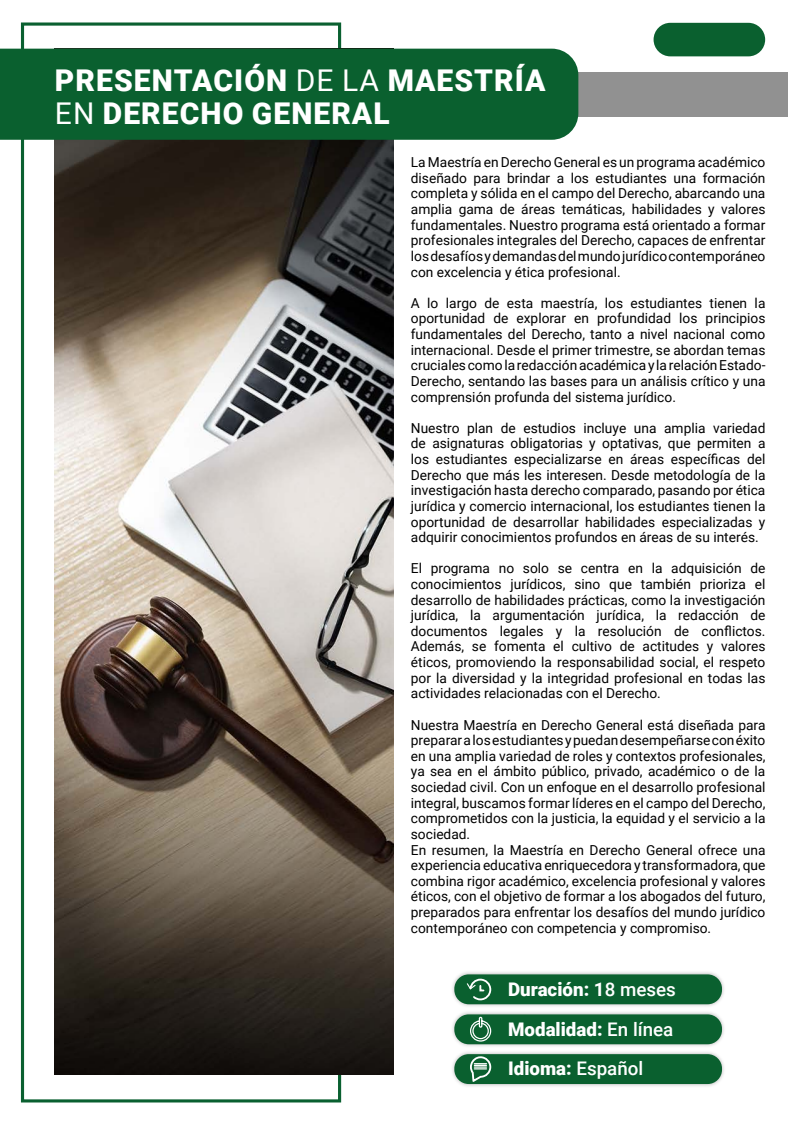
<style>
.page{position:relative;width:788px;height:1125px;background:#fff}
.page>*{position:absolute;margin:0;border:0;box-sizing:border-box;transform-origin:0 0}
.t1{font:900 30px/33.1px "Roboto";letter-spacing:.035em;color:#fff}
.t2{font:900 18.75px/39.8px "Roboto";color:#fff}
.t3{font:13.75px/15.6px "Roboto";color:#000;text-align:justify}
.s1{font-weight:400}
.s2{font-weight:700}
.s3{font-weight:500}
</style>
<div class="page">
<div style="left:543px;top:72px;width:245px;height:44px;background:#919191"></div>
<div style="left:653px;top:23px;width:112px;height:33px;background:#0a602f;border-radius:17px"></div>
<img style="left:54px;top:140px;width:340px;height:935px">
<div style="left:450px;top:970px;width:276px;height:39px;background:#000;opacity:.28"></div>
<div style="left:454px;top:974px;width:268px;height:30px;background:#0a602f;border-radius:14px"></div>
<div style="left:450px;top:1010px;width:276px;height:39px;background:#000;opacity:.28"></div>
<div style="left:454px;top:1014px;width:268px;height:30px;background:#0a602f;border-radius:14px"></div>
<div style="left:450px;top:1050px;width:276px;height:38px;background:#000;opacity:.28"></div>
<div style="left:454px;top:1054px;width:268px;height:30px;background:#0a602f;border-radius:14px"></div>
<div style="left:0;top:49px;width:578px;height:91px;background:#0a602f"></div>
<svg style="left:470px;top:1016px;width:22px;height:26px"></svg>
<svg style="left:466px;top:978px;width:26px;height:23px"></svg>
<svg style="left:470px;top:1056px;width:22px;height:26px"></svg>
<h1 class="t1" style="left:55px;top:63px;width:492px">PRESENTACIÓN <span class="s1">DE LA</span> MAESTRÍA<br><span class="s1">EN</span> DERECHO GENERAL</h1>
<p class="t3" style="left:411px;top:154px;width:356px">La Maestría en Derecho General es un programa académico diseñado para brindar a los estudiantes una formación completa y sólida en el campo del Derecho, abarcando una amplia gama de áreas temáticas, habilidades y valores fundamentales. Nuestro programa está orientado a formar profesionales integrales del Derecho, capaces de enfrentar los desafíos y demandas del mundo jurídico contemporáneo con excelencia y ética profesional.</p>
<p class="t3" style="left:411px;top:295px;width:356px">A lo largo de esta maestría, los estudiantes tienen la oportunidad de explorar en profundidad los principios fundamentales del Derecho, tanto a nivel nacional como internacional. Desde el primer trimestre, se abordan temas cruciales como la redacción académica y la relación Estado-Derecho, sentando las bases para un análisis crítico y una comprensión profunda del sistema jurídico.</p>
<p class="t3" style="left:411px;top:420px;width:356px">Nuestro plan de estudios incluye una amplia variedad de asignaturas obligatorias y optativas, que permiten a los estudiantes especializarse en áreas específicas del Derecho que más les interesen. Desde metodología de la investigación hasta derecho comparado, pasando por ética jurídica y comercio internacional, los estudiantes tienen la oportunidad de desarrollar habilidades especializadas y adquirir conocimientos profundos en áreas de su interés.</p>
<p class="t3" style="left:411px;top:560px;width:356px">El programa no solo se centra en la adquisición de conocimientos jurídicos, sino que también prioriza el desarrollo de habilidades prácticas, como la investigación jurídica, la argumentación jurídica, la redacción de documentos legales y la resolución de conflictos.<br>Además, se fomenta el cultivo de actitudes y valores éticos, promoviendo la responsabilidad social, el respeto por la diversidad y la integridad profesional en todas las actividades relacionadas con el Derecho.</p>
<p class="t3" style="left:411px;top:716px;width:356px;text-align:left">Nuestra Maestría en Derecho General está diseñada para preparar a los estudiantes y puedan desempeñarse con éxito en una amplia variedad de roles y contextos profesionales, ya sea en el ámbito público, privado, académico o de la sociedad civil. Con un enfoque en el desarrollo profesional integral, buscamos formar líderes en el campo del Derecho, comprometidos con la justicia, la equidad y el servicio a la sociedad.<br>En resumen, la Maestría en Derecho General ofrece una experiencia educativa enriquecedora y transformadora, que combina rigor académico, excelencia profesional y valores éticos, con el objetivo de formar a los abogados del futuro, preparados para enfrentar los desafíos del mundo jurídico contemporáneo con competencia y compromiso.</p>
<h2 class="t2" style="left:508px;top:969px;width:169px">Duración: <span class="s2">1</span><span class="s3">8 meses<br></span>Modalidad: <span class="s3">En línea<br></span>Idioma: <span class="s3">Español</span></h2>
</div>
